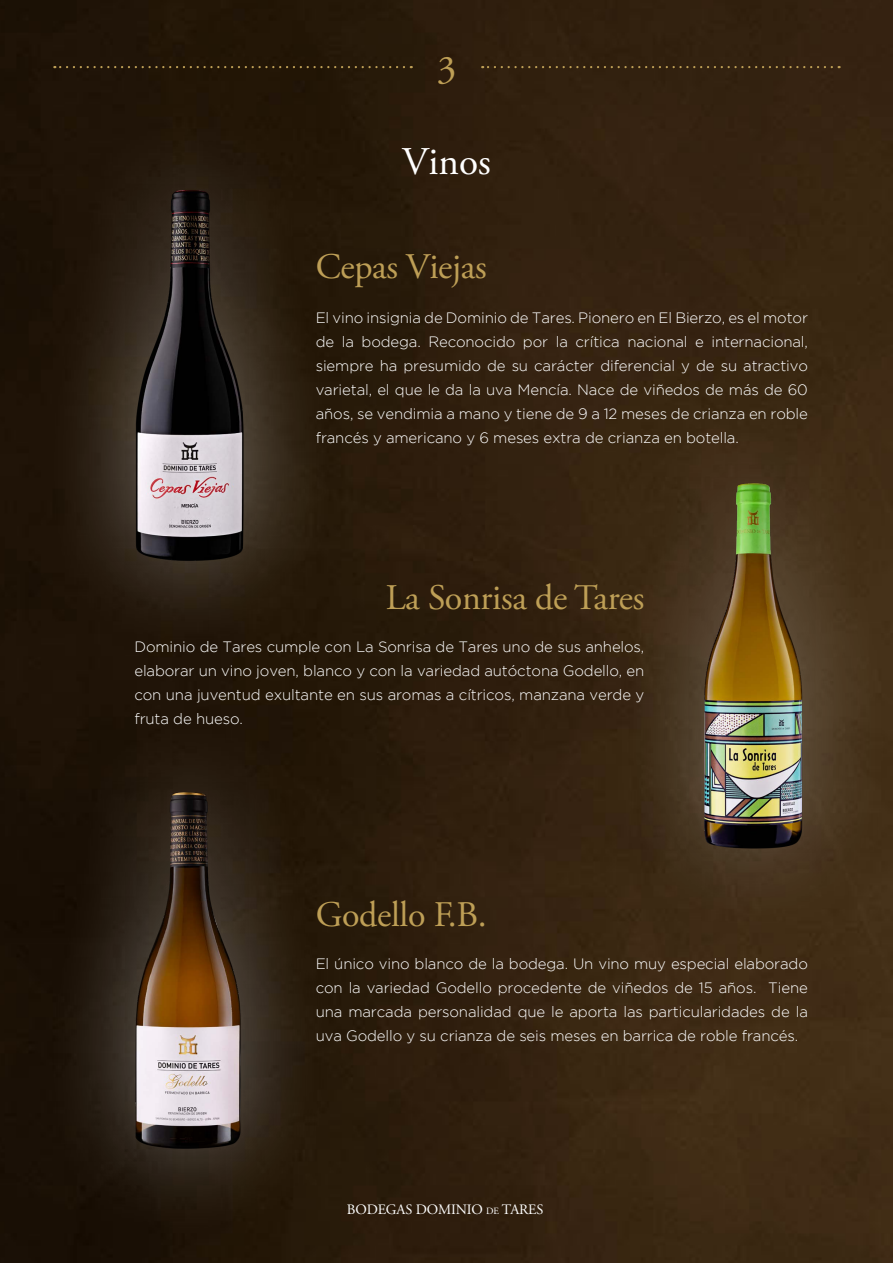
<style>
.page{position:relative;width:893px;height:1263px;background:#fff}
.page>*{position:absolute;margin:0;border:0;box-sizing:border-box;transform-origin:0 0}
.t1{font:39.15px "Adobe Garamond Pro";color:#fff}
.t2{font:39.15px "Adobe Garamond Pro";color:#be9f56}
.t3{font:36px "Adobe Garamond Pro";letter-spacing:-.01em;color:#be9f56}
.t4{font:300 15px/24px "Gotham";letter-spacing:-.01em;color:#fff;text-align:justify}
.t5{font:14.4px "Adobe Garamond Pro";letter-spacing:-.01em;color:#fff}
.s1{font-size:9.6px}
</style>
<div class="page">
<img style="left:0;top:0;width:893px;height:1263px">
<svg style="left:54px;top:66px;width:350px;height:2px"></svg>
<svg style="left:482px;top:66px;width:350px;height:2px"></svg>
<div style="left:38px;top:96px;width:304px;height:561px;background:#fff;opacity:.4"></div>
<img style="left:125px;top:185px;width:124px;height:380px">
<div style="left:605px;top:390px;width:288px;height:554px;background:#fff;opacity:.3"></div>
<img style="left:689px;top:478px;width:127px;height:375px">
<div style="left:38px;top:699px;width:301px;height:546px;background:#fff;opacity:.4"></div>
<img style="left:125px;top:782px;width:124px;height:376px">
<h1 class="t2" style="left:437px;top:47px;width:21px">3</h1>
<h1 class="t1" style="left:402px;top:138px;width:90px">Vinos</h1>
<h2 class="t3" style="left:316px;top:245px;width:172px">Cepas Viejas</h2>
<p class="t4" style="left:316px;top:306px;width:494px">El vino insignia de Dominio de Tares. Pionero en El Bierzo, es el motor de la bodega. Reconocido por la crítica nacional e internacional, siempre ha presumido de su carácter diferencial y de su atractivo varietal, el que le da la uva Mencía. Nace de viñedos de más de 60 años, se vendimia a mano y tiene de 9 a 12 meses de crianza en roble francés y americano y 6 meses extra de crianza en botella.</p>
<h2 class="t3" style="left:386px;top:576px;width:260px">La Sonrisa de Tares</h2>
<p class="t4" style="left:134px;top:635px;width:511px">Dominio de Tares cumple con La Sonrisa de Tares uno de sus anhelos, elaborar un vino joven, blanco y con la variedad autóctona Godello, en con una juventud exultante en sus aromas a cítricos, manzana verde y fruta de hueso.</p>
<h2 class="t3" style="left:316px;top:892px;width:173px">Godello F.B.</h2>
<p class="t4" style="left:316px;top:951px;width:494px">El único vino blanco de la bodega. Un vino muy especial elaborado con la variedad Godello procedente de viñedos de 15 años. Tiene una marcada personalidad que le aporta las particularidades de la uva Godello y su crianza de seis meses en barrica de roble francés.</p>
<p class="t5" style="left:347px;top:1201px;width:198px">BODEGAS DOMINIO <span class="s1">DE</span> TARES</p>
</div>
